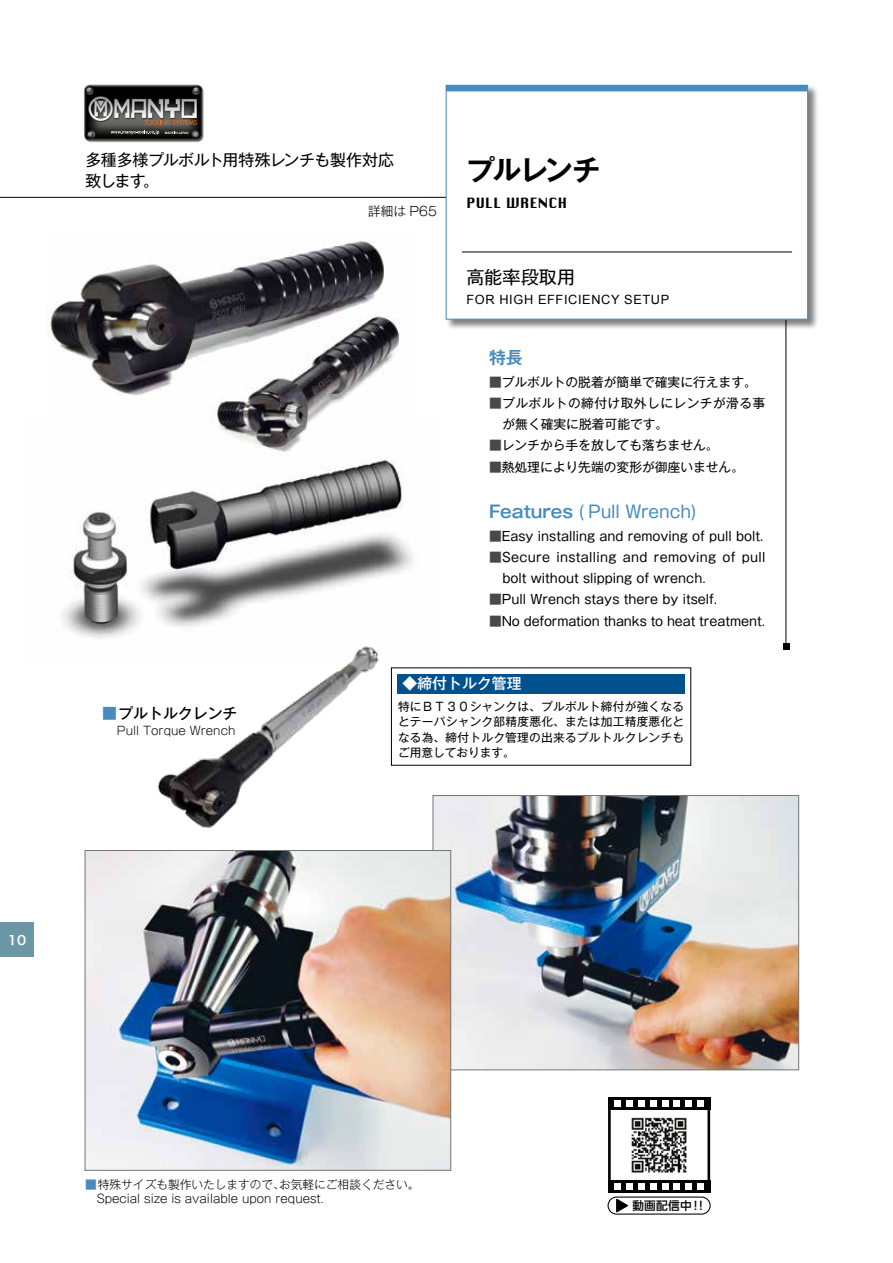
<style>
.page{position:relative;width:893px;height:1263px;background:#fff}
.page>*{position:absolute;margin:0;border:0;box-sizing:border-box;transform-origin:0 0}
.t1{font:700 28.65px "Gothic MB101 Pro De";letter-spacing:-.075em;color:#000}
.t2{font:18px "Gothic MB101 Pro";letter-spacing:.01em;color:#000}
.t3{font:16.95px "Gothic MB101 Pro";letter-spacing:-.01em;color:#478cbd}
.t4{font:700 16.95px "Gothic MB101 Pro De";color:#478cbd}
.t5{font:15.9px/21.3px "Gothic MB101 Pro";letter-spacing:-.03em;color:#000}
.t6{font:500 14.85px "Gothic MB101 Pro";color:#000}
.t7{font:500 14.85px "Gothic MB101 Pro";color:#fff}
.t8{font:13.8px "Chicago";letter-spacing:.015em;color:#000}
.t9{font:12.75px "Gothic MB101 Pro";color:#000}
.t10{font:12.75px/21.3px "Gothic MB101 Pro";letter-spacing:.025em;color:#000}
.t11{font:12.75px/21.3px "Gothic MB101 Pro";letter-spacing:.035em;color:#000}
.t12{font:12.75px "Arial";letter-spacing:.05em;color:#000}
.t13{font:300 12.75px "Gothic MB101 Pro";color:#000}
.t14{font:12.75px "Hira Kaku Pro W6";color:#fff}
.t15{font:11.7px/15.5px "Gothic MB101 Pro";letter-spacing:.02em;color:#000;text-align:justify}
.t16{font:300 11.7px/14.9px "Gothic MB101 Pro";color:#000}
.t17{font:500 11.7px "UD Shin Go Pr 6 N";letter-spacing:.025em;color:#000}
.s1{color:#4a4947}
.s2{font-family:"Gothic MB101 Pro De";font-weight:700}
.s3{color:#478cbd}
</style>
<div class="page">
<div style="left:0;top:923px;width:34px;height:34px;background:#6b96a5"></div>
<img style="left:62px;top:460px;width:351px;height:179px">
<img style="left:48px;top:240px;width:352px;height:216px">
<hr style="left:786px;top:319px;width:1px;height:330px;background:#000">
<svg style="left:783px;top:643px;width:6px;height:6px"></svg>
<img style="left:84px;top:84px;width:120px;height:59px">
<svg style="left:111px;top:120px;width:86px;height:14px"></svg>
<hr style="left:0;top:197px;width:446px;height:1px;background:#000">
<div style="left:445px;top:84px;width:374px;height:246px;background:#000;opacity:.5"></div>
<div style="left:446px;top:85px;width:362px;height:234px;background:#fff;border:1px solid #478cbd"></div>
<div style="left:446px;top:85px;width:361px;height:6px;background:#478cbd"></div>
<hr style="left:462px;top:252px;width:330px;height:1px;background:#000">
<img style="left:435px;top:797px;width:362px;height:271px">
<div style="left:433px;top:795px;width:366px;height:275px;border:1px solid #767675"></div>
<img style="left:87px;top:852px;width:362px;height:316px">
<div style="left:85px;top:850px;width:366px;height:320px;border:1px solid #767675"></div>
<div style="left:398px;top:674px;width:287px;height:19px;background:#00518e"></div>
<img style="left:157px;top:646px;width:222px;height:182px">
<svg style="left:608px;top:1097px;width:102px;height:115px"></svg>
<div style="left:608px;top:1196px;width:103px;height:18px;border:1px solid #000;border-radius:9px"></div>
<img style="left:630px;top:1116px;width:58px;height:58px">
<p class="t5" style="left:86px;top:147px;width:310px">多種多様プルボルト用特殊レンチも製作対応致します。</p>
<p class="t13" style="left:368px;top:200px;width:70px">詳細は P65</p>
<h1 class="t1" style="left:466px;top:146px;width:136px">プルレンチ</h1>
<p class="t8" style="left:466px;top:192px;width:102px">PULL WRENCH</p>
<h2 class="t2" style="left:466px;top:262px;width:110px">高能率段取用</h2>
<p class="t12" style="left:466px;top:291px;width:204px">FOR HIGH EFFICIENCY SETUP</p>
<h3 class="t4" style="left:489px;top:343px;width:35px">特長</h3>
<p class="t9" style="left:489px;top:371px;width:269px"><span class="s1">■</span>プルボルトの脱着が簡単で確実に行えます。</p>
<p class="t11" style="left:502px;top:390px;width:264px;text-indent:-13px"><span class="s1">■</span>プルボルトの締付け取外しにレンチが滑る事が無く確実に脱着可能です。</p>
<p class="t9" style="left:489px;top:435px;width:231px"><span class="s1">■</span>レンチから手を放しても落ちません。</p>
<p class="t9" style="left:489px;top:456px;width:257px"><span class="s1">■</span>熱処理により先端の変形が御座いません。</p>
<h3 class="t3" style="left:489px;top:497px;width:209px"><span class="s2">Features</span> ( Pull Wrench)</h3>
<p class="t9" style="left:489px;top:525px;width:276px"><span class="s1">■</span>Easy installing and removing of pull bolt.</p>
<p class="t10" style="left:502px;top:545px;width:264px;text-indent:-13px"><span class="s1">■</span>Secure installing and removing of pull bolt without slipping of wrench.</p>
<p class="t9" style="left:489px;top:589px;width:230px"><span class="s1">■</span>Pull Wrench stays there by itself.</p>
<p class="t9" style="left:489px;top:610px;width:278px"><span class="s1">■</span>No deformation thanks to heat treatment.</p>
<p class="t6" style="left:102px;top:701px;width:137px"><span class="s3">■</span>プルトルクレンチ</p>
<p class="t16" style="left:117px;top:722px;width:120px">Pull Torque Wrench</p>
<p class="t7" style="left:403px;top:671px;width:121px">◆締付トルク管理</p>
<p class="t15" style="left:398px;top:697px;width:288px">特にＢＴ３０シャンクは、プルボルト締付が強くなるとテーパシャンク部精度悪化、または加工精度悪化となる為、締付トルク管理の出来るプルトルクレンチもご用意しております。</p>
<p class="t14" style="left:8px;top:929px;width:20px">10</p>
<p class="t16" style="left:97px;top:1175px;width:330px;text-indent:-12px"><span class="s3">■</span>特殊サイズも製作いたしますので、お気軽にご相談ください。　<br>Special size is available upon request.</p>
<p class="t17" style="left:632px;top:1196px;width:76px">動画配信中！！</p>
</div>
